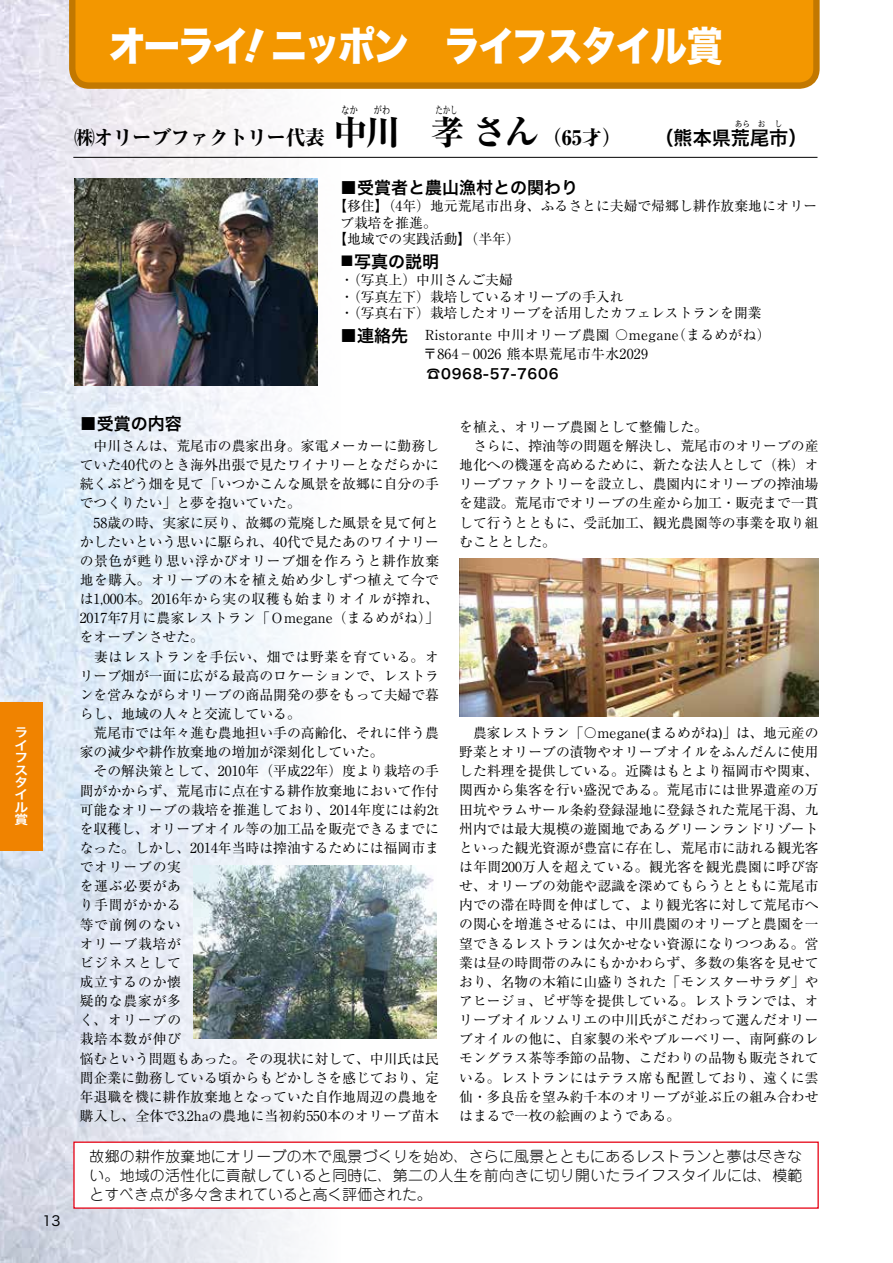
<style>
.page{position:relative;width:893px;height:1263px;background:#fff}
.page>*{position:absolute;margin:0;border:0;box-sizing:border-box;transform-origin:0 0}
.t1{font:40.35px "Hira Kaku Std W8";letter-spacing:-.05em;color:#fff;scale:.9 1}
.t2{font:800 34.05px "Ryumin Pro";color:#000}
.t3{font:800 20.25px "Ryumin Pro";letter-spacing:-.05em;color:#000}
.t4{font:19.2px "Hira Kaku Pro W6";color:#000}
.t5{font:16.95px "Hira Kaku Pro W6";color:#000}
.t6{font:300 14.85px/19.2px "Jun 101 Pro";color:#000;text-align:justify}
.t7{font:13.8px/19.2px "Ryumin Pro";color:#000}
.t8{font:13.8px/18.6px "Ryumin Pro";letter-spacing:.02em;color:#000}
.t9{font:13.8px "Hira Kaku Std W6";letter-spacing:.05em;color:#000;scale:1.04 1}
.t10{font:13.8px "Hira Kaku Pro W3";color:#000}
.t11{font:12.45px/12.5px "Hira Kaku Pro W6";color:#fff;text-align:justify;scale:1.11 1}
.t12{font:800 10.65px "Ryumin Pro";color:#000;scale:.8 1}
.t13{font:800 10.65px "Ryumin Pro";color:#000;scale:.7 1}
.t14{font:8.55px "Hira Min Pro W3";color:#000;scale:.9 1}
.s1{font-size:34.05px}
.s2{font-size:13.8px}
.s3{font-family:"Hira Kaku Pro W6";font-size:16.95px}
.s4{font-family:"Hira Kaku Std W6"}
</style>
<div class="page">
<img style="left:0;top:0;width:340px;height:1263px">
<hr style="left:73px;top:157px;width:744px;height:1px;background:#000">
<img style="left:74px;top:179px;width:243px;height:207px">
<div style="left:0;top:702px;width:43px;height:148px;background:#f08300"></div>
<img style="left:194px;top:865px;width:243px;height:174px">
<svg style="left:66px;top:0;width:754px;height:92px;background:#ef980a"></svg>
<div style="left:74px;top:1142px;width:744px;height:66px;background:#fff"></div>
<div style="left:73px;top:1141px;width:746px;height:68px;border:1px solid #e60012"></div>
<img style="left:459px;top:559px;width:360px;height:158px">
<svg style="left:245px;top:28px;width:19px;height:35px"></svg>
<p class="t11" style="left:14px;top:726px;width:14px">ライフスタイル賞</p>
<h1 class="t1" style="left:109px;top:24px;width:157px">オーライ</h1>
<h1 class="t1" style="left:271px;top:24px;width:504px">ニッポン　ライフスタイル賞</h1>
<p class="t10" style="left:43px;top:1208px;width:20px">13</p>
<p class="t12" style="left:373px;top:101px;width:23px">がわ</p>
<p class="t12" style="left:341px;top:101px;width:23px">なか</p>
<h3 class="t3" style="left:74px;top:121px;width:295px">㈱オリーブファクトリー代表<span class="s1">中</span></h3>
<h2 class="t2" style="left:366px;top:105px;width:36px">川</h2>
<p class="t13" style="left:435px;top:101px;width:33px">たかし</p>
<h2 class="t2" style="left:430px;top:105px;width:36px">孝</h2>
<h3 class="t3" style="left:472px;top:121px;width:151px"><span class="s1">さん</span> （65才）</h3>
<p class="t14" style="left:735px;top:116px;width:36px">あら　お</p>
<p class="t14" style="left:775px;top:116px;width:10px">し</p>
<h3 class="t4" style="left:654px;top:120px;width:155px">（熊本県荒尾市）</h3>
<p class="t5" style="left:340px;top:172px;width:240px">■受賞者と農山漁村との関わり</p>
<p class="t7" style="left:333px;top:196px;width:486px">【移住】（4年）地元荒尾市出身、ふるさとに夫婦で帰郷し耕作放棄地にオリー</p>
<p class="t7" style="left:340px;top:212px;width:98px">ブ栽培を推進。</p>
<p class="t7" style="left:333px;top:228px;width:188px">【地域での実践活動】（半年）</p>
<p class="t5" style="left:340px;top:246px;width:100px"><span class="s2">■</span>写真の説明</p>
<p class="t7" style="left:340px;top:271px;width:423px;line-height:16.4px">・（写真上）中川さんご夫婦<br>・（写真左下）栽培しているオリーブの手入れ<br>・（写真右下）栽培したオリーブを活用したカフェレストランを開業</p>
<p class="t8" style="left:340px;top:325px;width:432px"><span class="s3">■連絡先　</span>Ristorante 中川オリーブ農園 〇megane（まるめがね）<span class="s4">　　　　　</span> 〒864－0026 熊本県荒尾市牛水2029</p>
<p class="t9" style="left:340px;top:363px;width:211px">　　　　　 ☎0968-57-7606</p>
<p class="t5" style="left:80px;top:409px;width:104px">■受賞の内容</p>
<p class="t7" style="left:80px;top:435px;width:361px">　中川さんは、荒尾市の農家出身。家電メーカーに勤務していた40代のとき海外出張で見たワイナリーとなだらかに続くぶどう畑を見て「いつかこんな風景を故郷に自分の手でつくりたい」と夢を抱いていた。<br>　58歳の時、実家に戻り、故郷の荒廃した風景を見て何とかしたいという思いに駆られ、40代で見たあのワイナリーの景色が甦り思い浮かびオリーブ畑を作ろうと耕作放棄地を購入。オリーブの木を植え始め少しずつ植えて今では1,000本。2016年から実の収穫も始まりオイルが搾れ、<br>2017年7月に農家レストラン「Ｏmegane（まるめがね）」をオープンさせた。<br>　妻はレストランを手伝い、畑では野菜を育ている。オリーブ畑が一面に広がる最高のロケーションで、レストランを営みながらオリーブの商品開発の夢をもって夫婦で暮らし、地域の人々と交流している。<br>　荒尾市では年々進む農地担い手の高齢化、それに伴う農家の減少や耕作放棄地の増加が深刻化していた。<br>　その解決策として、2010年（平成22年）度より栽培の手間がかからず、荒尾市に点在する耕作放棄地において作付可能なオリーブの栽培を推進しており、2014年度には約2tを収穫し、オリーブオイル等の加工品を販売できるまでになった。しかし、2014年当時は搾油するためには福岡市までオリーブの実<br>を運ぶ必要があ<br>り手間がかかる<br>等で前例のない<br>オリーブ栽培が<br>ビジネスとして<br>成立するのか懐<br>疑的な農家が多<br>く、オリーブの<br>栽培本数が伸び<br>悩むという問題もあった。その現状に対して、中川氏は民間企業に勤務している頃からもどかしさを感じており、定年退職を機に耕作放棄地となっていた自作地周辺の農地を購入し、全体で3.2haの農地に当初約550本のオリーブ苗木</p>
<p class="t7" style="left:459px;top:416px;width:361px">を植え、オリーブ農園として整備した。<br>　さらに、搾油等の問題を解決し、荒尾市のオリーブの産地化への機運を高めるために、新たな法人として（株）オリーブファクトリーを設立し、農園内にオリーブの搾油場を建設。荒尾市でオリーブの生産から加工・販売まで一貫して行うとともに、受託加工、観光農園等の事業を取り組むこととした。</p>
<p class="t7" style="left:459px;top:722px;width:361px;text-align:justify">　農家レストラン「〇megane(まるめがね)」は、地元産の野菜とオリーブの漬物やオリーブオイルをふんだんに使用した料理を提供している。近隣はもとより福岡市や関東、関西から集客を行い盛況である。荒尾市には世界遺産の万田坑やラムサール条約登録湿地に登録された荒尾干潟、九州内では最大規模の遊園地であるグリーンランドリゾートといった観光資源が豊富に存在し、荒尾市に訪れる観光客は年間200万人を超えている。観光客を観光農園に呼び寄せ、オリーブの効能や認識を深めてもらうとともに荒尾市内での滞在時間を伸ばして、より観光客に対して荒尾市への関心を増進させるには、中川農園のオリーブと農園を一望できるレストランは欠かせない資源になりつつある。営業は昼の時間帯のみにもかかわらず、多数の集客を見せており、名物の木箱に山盛りされた「モンスターサラダ」やアヒージョ、ピザ等を提供している。レストランでは、オリーブオイルソムリエの中川氏がこだわって選んだオリーブオイルの他に、自家製の米やブルーベリー、南阿蘇のレモングラス茶等季節の品物、こだわりの品物も販売されている。レストランにはテラス席も配置しており、遠くに雲仙・多良岳を望み約千本のオリーブが並ぶ丘の組み合わせはまるで一枚の絵画のようである。</p>
<p class="t6" style="left:90px;top:1145px;width:714px">故郷の耕作放棄地にオリーブの木で風景づくりを始め、さらに風景とともにあるレストランと夢は尽きない。地域の活性化に貢献していると同時に、第二の人生を前向きに切り開いたライフスタイルには、模範とすべき点が多々含まれていると高く評価された。</p>
</div>
